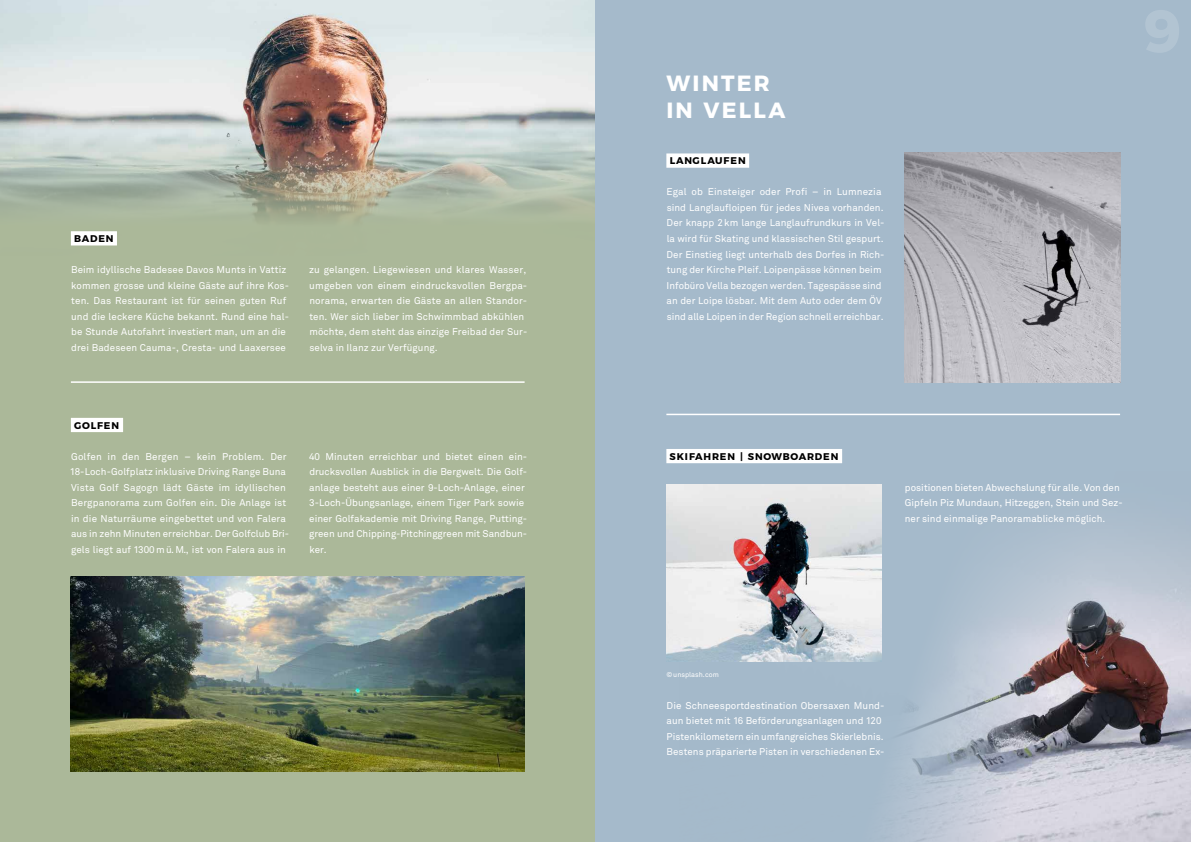
<style>
.page{position:relative;width:1191px;height:842px;background:#fff}
.page>*{position:absolute;margin:0;border:0;box-sizing:border-box;transform-origin:0 0}
.t1{font:700 22px/27px "Montserrat";letter-spacing:.1em;color:#fff}
.t2{font:9.8px/15.6px "Akkurat";letter-spacing:.005em;color:#fff}
.t3{font:700 9.8px "Montserrat";letter-spacing:.08em;color:#000}
.t4{font:700 9.8px "Montserrat";letter-spacing:.1em;color:#000}
.t5{font:7px "Akkurat";color:#fff}
</style>
<div class="page">
<div style="left:0;top:0;width:595px;height:842px;background:#abb899"></div>
<img style="left:0;top:0;width:595px;height:246px">
<hr style="left:71px;top:381px;width:453px;height:2px;background:#fff">
<div style="left:71px;top:231px;width:46px;height:14px;background:#fff"></div>
<img style="left:71px;top:576px;width:453px;height:195px">
<div style="left:595px;top:0;width:596px;height:842px;background:#a5bacb"></div>
<hr style="left:666px;top:414px;width:454px;height:1px;background:#fff">
<div style="left:666px;top:153px;width:83px;height:15px;background:#fff"></div>
<img style="left:904px;top:153px;width:216px;height:229px">
<div style="left:71px;top:418px;width:52px;height:14px;background:#fff"></div>
<img style="left:679px;top:484px;width:512px;height:358px">
<img style="left:666px;top:485px;width:216px;height:177px">
<div style="left:666px;top:449px;width:176px;height:14px;background:#fff"></div>
<p class="t3" style="left:74px;top:230px;width:41px">BADEN</p>
<p class="t2" style="left:71px;top:262px;width:219px">Beim idyllische Badesee Davos Munts in Vattiz kommen grosse und kleine Gäste auf ihre Kos&shy;ten. Das Restaurant ist für seinen guten Ruf und die leckere Küche bekannt. Rund eine hal&shy;be Stunde Autofahrt investiert man, um an die drei Badeseen Cauma-, Cresta- und Laaxersee</p>
<p class="t2" style="left:309px;top:262px;width:220px">zu gelangen. Liegewiesen und klares Wasser, umgeben von einem eindrucksvollen Bergpa&shy;norama, erwarten die Gäste an allen Standor&shy;ten. Wer sich lieber im Schwimmbad abkühlen möchte, dem steht das einzige Freibad der Sur&shy;selva in Ilanz zur Verfügung.</p>
<p class="t3" style="left:74px;top:417px;width:47px">GOLFEN</p>
<p class="t2" style="left:70px;top:449px;width:220px">Golfen in den Bergen – kein Problem. Der 18-Loch-Golfplatz inklusive Driving Range Buna Vista Golf Sagogn lädt Gäste im idyllischen Bergpanorama zum Golfen ein. Die Anlage ist in die Naturräume eingebettet und von Falera aus in zehn Minuten erreichbar. Der Golfclub Bri&shy;gels liegt auf 1300mü.M., ist von Falera aus in</p>
<p class="t2" style="left:309px;top:449px;width:220px">40 Minuten erreichbar und bietet einen ein&shy;drucksvollen Ausblick in die Bergwelt. Die Golf&shy;anlage besteht aus einer 9-Loch-Anlage, einer 3-Loch-Übungsanlage, einem Tiger Park sowie einer Golfakademie mit Driving Range, Putting&shy;green und Chipping-Pitchinggreen mit Sandbun&shy;ker.</p>
<h1 class="t1" style="left:666px;top:68px;width:121px">WINTER<br>IN VELLA</h1>
<p class="t4" style="left:670px;top:153px;width:77px">LANGLAUFEN</p>
<p class="t2" style="left:666px;top:184px;width:219px">Egal ob Einsteiger oder Profi – in Lumnezia sind Langlaufloipen für jedes Nivea vorhanden.<br>Der knapp 2km lange Langlaufrundkurs in Vel&shy;la wird für Skating und klassischen Stil gespurt.<br>Der Einstieg liegt unterhalb des Dorfes in Rich&shy;tung der Kirche Pleif. Loipenpässe können beim Infobüro Vella bezogen werden. Tagespässe sind an der Loipe lösbar. Mit dem Auto oder dem ÖV sind alle Loipen in der Region schnell erreichbar.</p>
<p class="t3" style="left:669px;top:448px;width:170px">SKIFAHREN | SNOWBOARDEN</p>
<p class="t2" style="left:905px;top:480px;width:219px">positionen bieten Abwechslung für alle. Von den<br>Gipfeln Piz Mundaun, Hitzeggen, Stein und Sez&shy;ner sind einmalige Panoramablicke möglich.</p>
<p class="t5" style="left:666px;top:671px;width:54px">©unsplash.com</p>
<p class="t2" style="left:666px;top:697px;width:219px">Die Schneesportdestination Obersaxen Mund&shy;aun bietet mit 16 Beförderungsanlagen und 120<br>Pistenkilometern ein umfangreiches Skierlebnis.<br>Bestens präparierte Pisten in verschiedenen Ex-</p>
</div>
